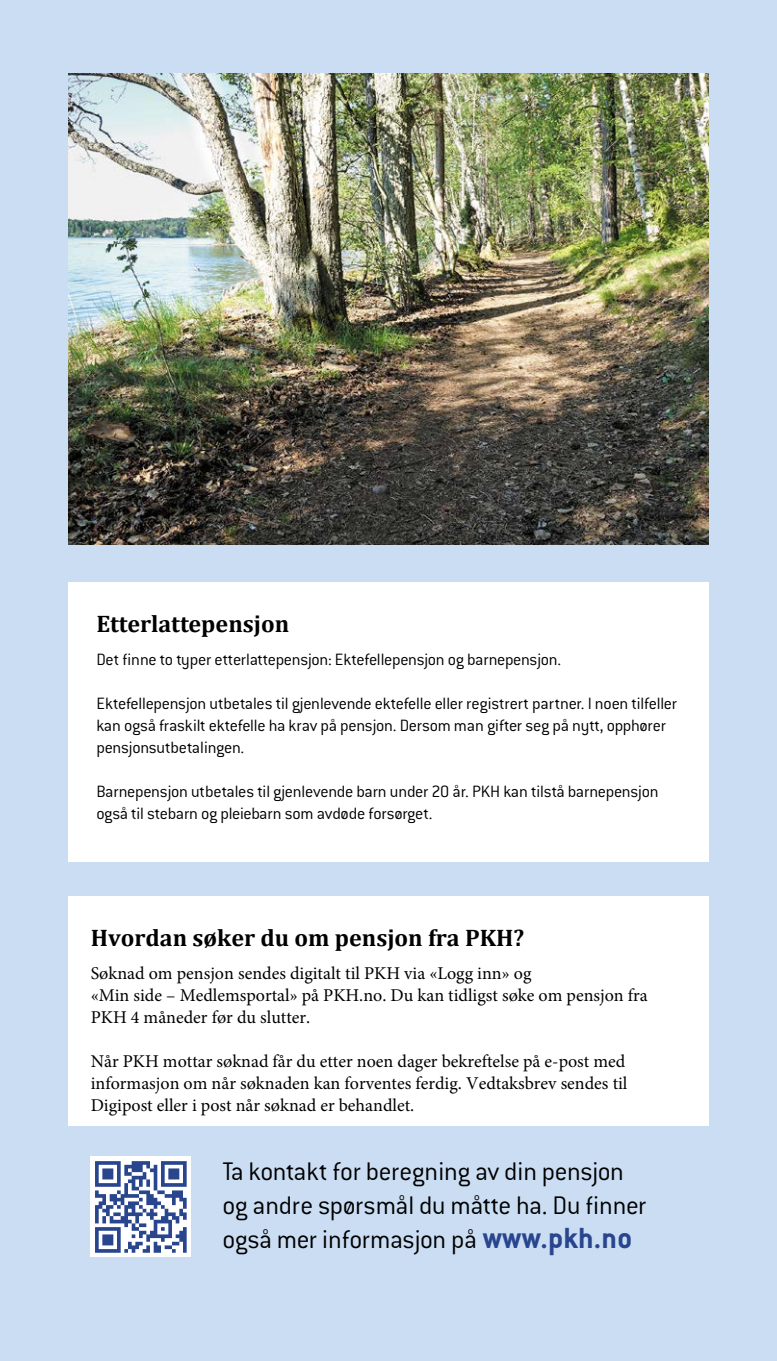
<style>
.page{position:relative;width:777px;height:1361px;background:#caddf3}
.page>*{position:absolute;margin:0;border:0;box-sizing:border-box;transform-origin:0 0}
.t1{font:300 28px/34px "Conduit ITC Pro";letter-spacing:-.015em;color:#000}
.t2{font:700 24px "Cambria";color:#000}
.t3{font:300 18px/22px "Conduit ITC Pro";letter-spacing:-.015em;color:#000}
.t4{font:18px/22px "Minion Pro";color:#000}
.s1{font-weight:700;font-size:32px;color:#28458e}
</style>
<div class="page">
<div style="left:68px;top:582px;width:641px;height:279px;background:#fff"></div>
<div style="left:68px;top:896px;width:641px;height:229px;background:#fff"></div>
<img style="left:68px;top:74px;width:641px;height:470px">
<div style="left:91px;top:1157px;width:100px;height:100px;background:#fff"></div>
<svg style="left:95px;top:1161px;width:92px;height:91px"></svg>
<h2 class="t2" style="left:96px;top:609px;width:194px">Etterlattepensjon</h2>
<p class="t3" style="left:96px;top:649px;width:466px">Det finne to typer etterlattepensjon: Ektefellepensjon og barnepensjon.</p>
<p class="t3" style="left:96px;top:693px;width:582px">Ektefellepensjon utbetales til gjenlevende ektefelle eller registrert partner. I noen tilfeller kan også fraskilt ektefelle ha krav på pensjon. Dersom man gifter seg på nytt, opphører pensjonsutbetalingen.</p>
<p class="t3" style="left:96px;top:781px;width:563px">Barnepensjon utbetales til gjenlevende barn under 20 år. PKH kan tilstå barnepensjon også til stebarn og pleiebarn som avdøde forsørget.</p>
<h2 class="t2" style="left:91px;top:923px;width:435px">Hvordan søker du om pensjon fra PKH?</h2>
<p class="t4" style="left:91px;top:962px;width:558px">Søknad om pensjon sendes digitalt til PKH via «Logg inn» og<br>«Min side – Medlemsportal» på PKH.no. Du kan tidligst søke om pensjon fra<br>PKH 4 måneder før du slutter.</p>
<p class="t4" style="left:91px;top:1050px;width:538px;text-align:justify">Når PKH mottar søknad får du etter noen dager bekreftelse på e-post med informasjon om når søknaden kan forventes ferdig. Vedtaksbrev sendes til Digipost eller i post når søknad er behandlet.</p>
<h1 class="t1" style="left:223px;top:1154px;width:425px">Ta kontakt for beregning av din pensjon og andre spørsmål du måtte ha. Du finner også mer informasjon på <span class="s1">www.pkh.no</span></h1>
</div>
